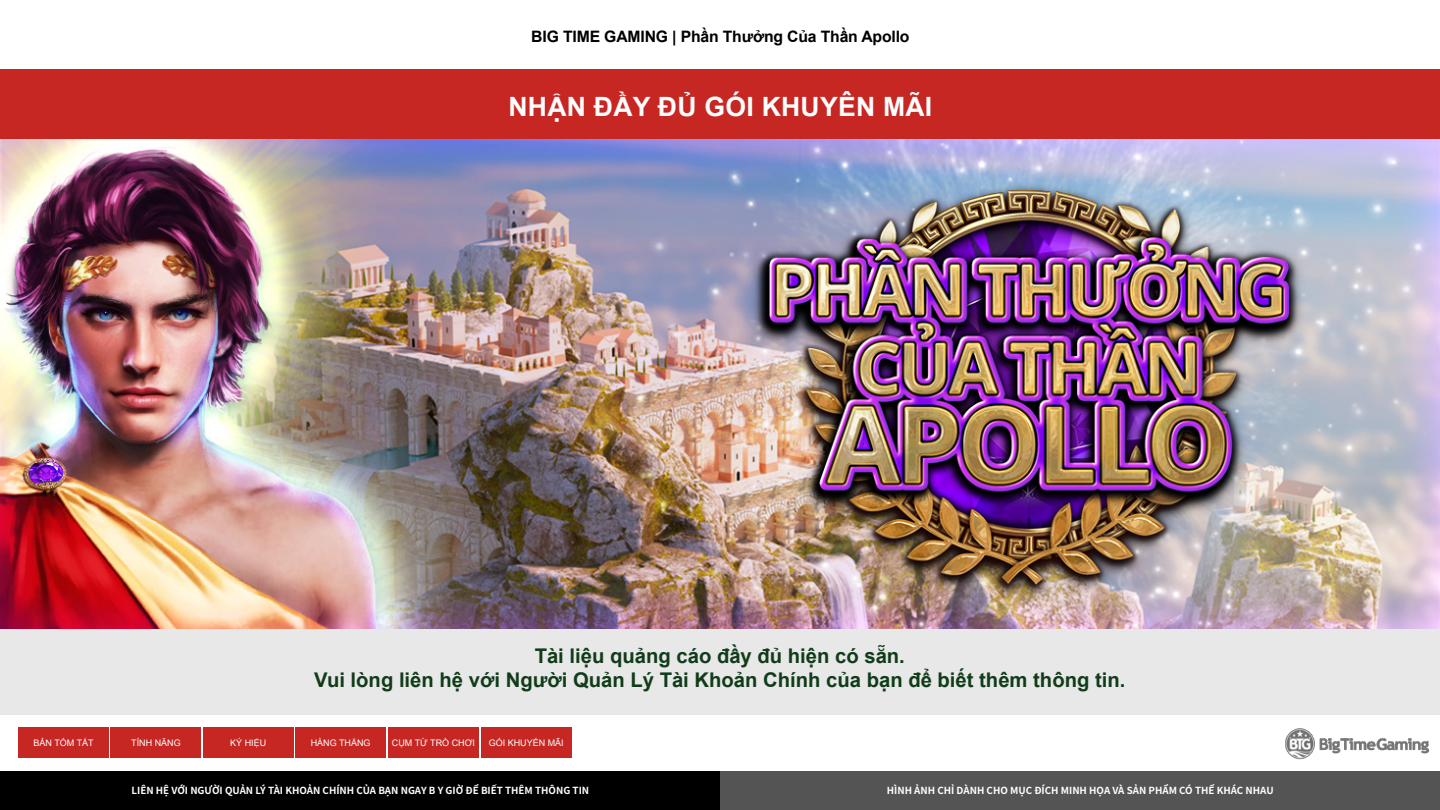
<style>
.page{position:relative;width:1440px;height:810px;background:#fff}
.page>*{position:absolute;margin:0;border:0;box-sizing:border-box;transform-origin:0 0}
.t1{font:700 26.55px "Arial";letter-spacing:.01em;color:#fff}
.t2{font:700 20.25px/24.3px "Arial";color:#113c1a;text-align:center}
.t3{font:700 15.75px "Arial";letter-spacing:-.01em;color:#000}
.t4{font:700 9.75px "Noto Sans CJ Ktc";color:#fff}
.t5{font:9px "Arial";color:#fff}
</style>
<div class="page">
<div style="left:0;top:70px;width:1440px;height:644px;background:#e8e8e8"></div>
<img style="left:1285px;top:728px;width:145px;height:32px">
<div style="left:18px;top:728px;width:91px;height:30px;background:#c72722"></div>
<div style="left:111px;top:728px;width:90px;height:30px;background:#c72722"></div>
<div style="left:203px;top:728px;width:90px;height:30px;background:#c72722"></div>
<div style="left:296px;top:728px;width:90px;height:30px;background:#c72722"></div>
<div style="left:388px;top:728px;width:91px;height:30px;background:#c72722"></div>
<div style="left:481px;top:728px;width:90px;height:30px;background:#c72722"></div>
<img style="left:0;top:138px;width:1440px;height:491px">
<div style="left:0;top:771px;width:720px;height:39px;background:#000"></div>
<div style="left:720px;top:771px;width:720px;height:39px;background:#545454"></div>
<div style="left:0;top:69px;width:1440px;height:69px;background:#c72722"></div>
<h3 class="t3" style="left:531px;top:27px;width:380px">BIG TIME GAMING | Phần Thưởng Của Thần Apollo</h3>
<h1 class="t1" style="left:508px;top:89px;width:425px">NHẬN ĐẦY ĐỦ GÓI KHUYÊN MÃI</h1>
<h2 class="t2" style="left:314px;top:645px;width:813px">Tài liệu quảng cáo đầy đủ hiện có sẵn.<br>Vui lòng liên hệ với Người Quản Lý Tài Khoản Chính của bạn để biết thêm thông tin.</h2>
<p class="t5" style="left:34px;top:737px;width:62px">BẢN TÓM TẮT</p>
<p class="t5" style="left:131px;top:737px;width:51px">TÍNH NĂNG</p>
<p class="t5" style="left:230px;top:737px;width:38px">KÝ HIỆU</p>
<p class="t5" style="left:311px;top:737px;width:61px">HÀNG THẮNG</p>
<p class="t5" style="left:392px;top:737px;width:85px">CỤM TỪ TRÒ CHƠI</p>
<p class="t5" style="left:489px;top:737px;width:77px">GÓI KHUYẾN MÃI</p>
<p class="t4" style="left:132px;top:785px;width:459px">LIÊN HỆ VỚI NGƯỜI QUẢN LÝ TÀI KHOẢN CHÍNH CỦA BẠN NGAY B Y GIỜ ĐỂ BIẾT THÊM THÔNG TIN</p>
<p class="t4" style="left:887px;top:785px;width:388px">HÌNH ẢNH CHỈ DÀNH CHO MỤC ĐÍCH MINH HỌA VÀ SẢN PHẨM CÓ THỂ KHÁC NHAU</p>
</div>
